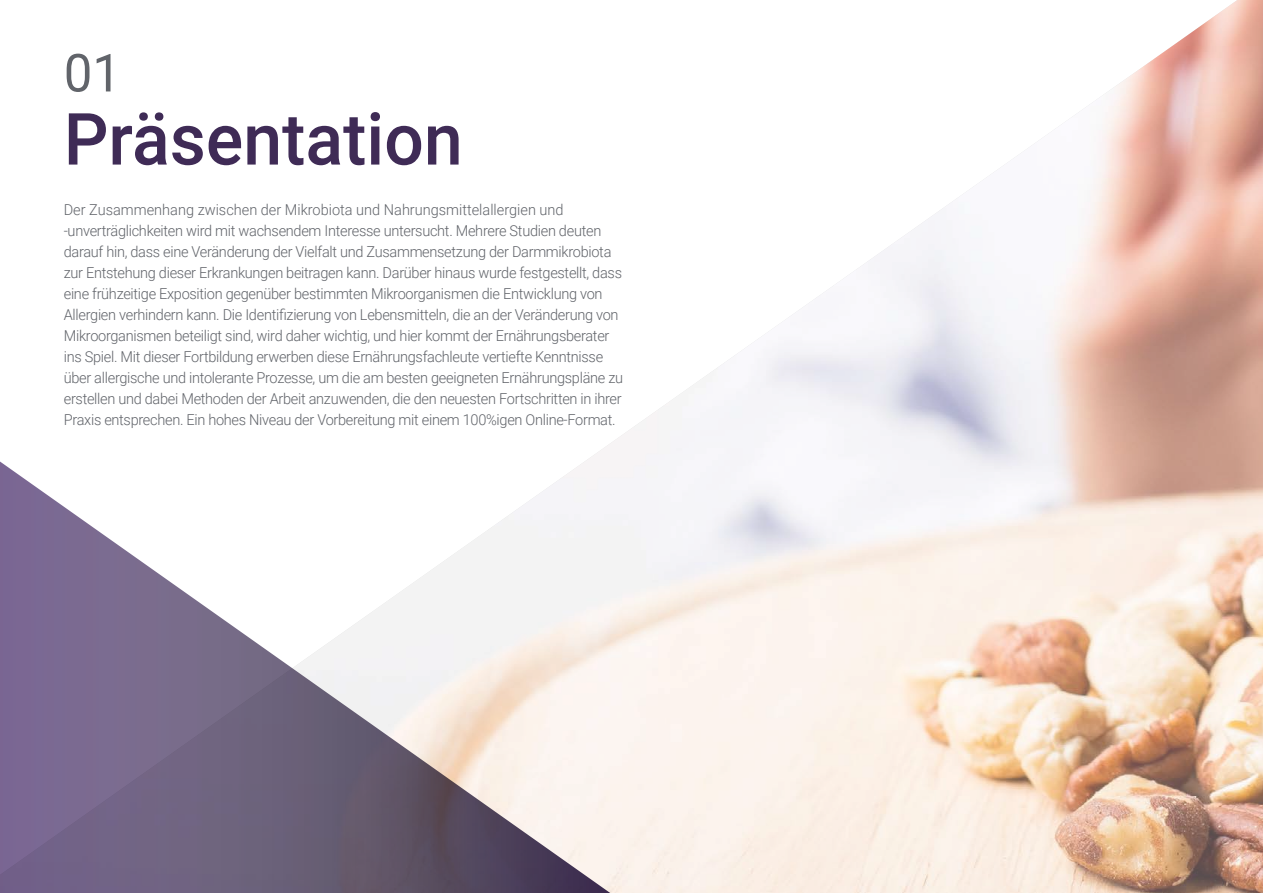
<style>
.page{position:relative;width:1263px;height:893px;background:#fff}
.page>*{position:absolute;margin:0;border:0;box-sizing:border-box;transform-origin:0 0}
.t1{font:500 72px "Roboto";color:#3f2b56}
.t2{font:52.5px "Roboto";color:#61646a}
.t3{font:300 15px/21px "Roboto";letter-spacing:-.02em;color:#61646a}
</style>
<div class="page">
<img style="left:607px;top:0;width:656px;height:893px">
<svg style="left:0;top:446px;width:640px;height:447px"></svg>
<h2 class="t2" style="left:64px;top:36px;width:59px">01</h2>
<h1 class="t1" style="left:64px;top:89px;width:400px">Präsentation</h1>
<p class="t3" style="left:64px;top:199px;width:561px">Der Zusammenhang zwischen der Mikrobiota und Nahrungsmittelallergien und -unverträglichkeiten wird mit wachsendem Interesse untersucht. Mehrere Studien deuten darauf hin, dass eine Veränderung der Vielfalt und Zusammensetzung der Darmmikrobiota zur Entstehung dieser Erkrankungen beitragen kann. Darüber hinaus wurde festgestellt, dass eine frühzeitige Exposition gegenüber bestimmten Mikroorganismen die Entwicklung von Allergien verhindern kann. Die Identifizierung von Lebensmitteln, die an der Veränderung von Mikroorganismen beteiligt sind, wird daher wichtig, und hier kommt der Ernährungsberater ins Spiel. Mit dieser Fortbildung erwerben diese Ernährungsfachleute vertiefte Kenntnisse über allergische und intolerante Prozesse, um die am besten geeigneten Ernährungspläne zu erstellen und dabei Methoden der Arbeit anzuwenden, die den neuesten Fortschritten in ihrer Praxis entsprechen. Ein hohes Niveau der Vorbereitung mit einem 100%igen Online-Format.</p>
</div>
